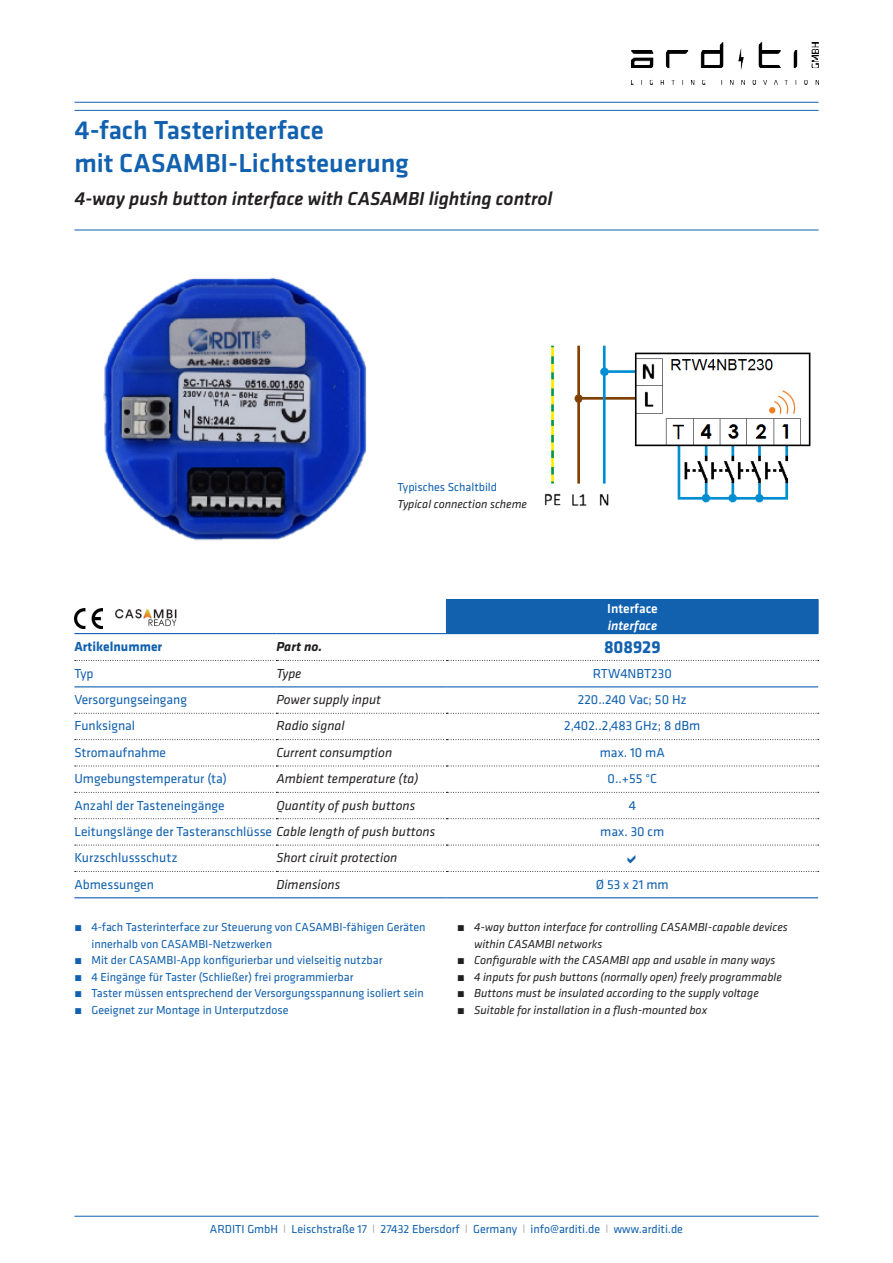
<style>
.page{position:relative;width:893px;height:1263px;background:#fff}
.page>*{position:absolute;margin:0;border:0;box-sizing:border-box;transform-origin:0 0}
.t1{font:500 27px/33px "Klavika";color:#1161af}
.t2{font:italic 500 19.5px "Klavika";letter-spacing:-.005em;color:#231f20}
.t3{font:700 18px "Klavika";color:#1161af}
.t4{font:13.5px "Klavika";color:#1161af}
.t5{font:italic 13.5px "Klavika";color:#231f20}
.t6{font:700 13.5px "Klavika";color:#1161af}
.t7{font:500 13.5px "Klavika";color:#fff}
.t8{font:italic 500 13.5px "Klavika";color:#fff}
.t9{font:italic 700 13.5px "Klavika";color:#231f20}
.t10{font:12px/16.5px "Klavika";color:#1161af}
.t11{font:italic 12px/16.5px "Klavika";color:#231f20}
.s1{font-style:italic;color:#231f20}
.s2{font-weight:700}
.s3{font-weight:700;font-style:normal}
.s4{font-size:8.1px;color:#96989b}
</style>
<div class="page">
<img style="left:632px;top:43px;width:187px;height:42px">
<hr style="left:74px;top:1216px;width:745px;height:1px;background:#1161af">
<hr style="left:74px;top:230px;width:745px;height:1px;background:#1161af">
<hr style="left:74px;top:102px;width:745px;height:1px;background:#1161af">
<hr style="left:74px;top:110px;width:745px;height:1px;background:#1161af">
<div style="left:446px;top:600px;width:372px;height:34px;background:#1161af"></div>
<svg style="left:75px;top:792px;width:744px;height:1px"></svg>
<svg style="left:75px;top:818px;width:744px;height:1px"></svg>
<svg style="left:75px;top:660px;width:744px;height:1px"></svg>
<hr style="left:74px;top:897px;width:202px;height:1px;background:#1161af">
<hr style="left:276px;top:897px;width:170px;height:1px;background:#1161af">
<hr style="left:446px;top:897px;width:372px;height:1px;background:#1161af">
<hr style="left:74px;top:633px;width:202px;height:1px;background:#1161af">
<hr style="left:276px;top:633px;width:170px;height:1px;background:#1161af">
<svg style="left:75px;top:845px;width:744px;height:1px"></svg>
<svg style="left:75px;top:871px;width:744px;height:1px"></svg>
<svg style="left:75px;top:739px;width:744px;height:1px"></svg>
<svg style="left:75px;top:766px;width:744px;height:1px"></svg>
<hr style="left:74px;top:686px;width:202px;height:1px;background:#1161af">
<hr style="left:276px;top:686px;width:170px;height:1px;background:#1161af">
<hr style="left:446px;top:686px;width:372px;height:1px;background:#1161af">
<svg style="left:75px;top:713px;width:744px;height:1px"></svg>
<hr style="left:446px;top:599px;width:372px;height:1px;background:#1161af">
<hr style="left:818px;top:600px;width:1px;height:33px;background:#1161af">
<img style="left:74px;top:608px;width:28px;height:20px">
<img style="left:116px;top:609px;width:61px;height:18px">
<img style="left:103px;top:277px;width:264px;height:264px">
<img style="left:544px;top:345px;width:267px;height:161px">
<p class="t1" style="left:74px;top:114px;width:336px">4-fach Tasterinterface<br>mit CASAMBI-Lichtsteuerung</p>
<p class="t2" style="left:74px;top:188px;width:480px">4-way push button interface with CASAMBI lighting control</p>
<p class="t10" style="left:398px;top:479px;width:101px">Typisches Schaltbild</p>
<p class="t11" style="left:398px;top:496px;width:131px">Typical connection scheme</p>
<p class="t7" style="left:607px;top:602px;width:52px">Interface</p>
<p class="t8" style="left:608px;top:618px;width:51px">interface</p>
<p class="t6" style="left:74px;top:639px;width:89px">Artikelnummer</p>
<p class="t9" style="left:276px;top:639px;width:47px">Part no.</p>
<p class="t3" style="left:604px;top:637px;width:58px">808929</p>
<p class="t4" style="left:74px;top:666px;width:21px">Typ</p>
<p class="t5" style="left:276px;top:666px;width:27px">Type</p>
<p class="t4" style="left:593px;top:666px;width:81px">RTW4NBT230</p>
<p class="t4" style="left:74px;top:692px;width:114px">Versorgungseingang</p>
<p class="t5" style="left:276px;top:692px;width:106px">Power supply input</p>
<p class="t4" style="left:578px;top:692px;width:111px">220..240 Vac; 50 Hz</p>
<p class="t4" style="left:74px;top:719px;width:62px">Funksignal</p>
<p class="t5" style="left:276px;top:719px;width:70px">Radio signal</p>
<p class="t4" style="left:564px;top:719px;width:138px">2,402..2,483 GHz; 8 dBm</p>
<p class="t4" style="left:74px;top:745px;width:93px">Stromaufnahme</p>
<p class="t5" style="left:276px;top:745px;width:117px">Current consumption</p>
<p class="t4" style="left:600px;top:745px;width:67px">max. 10 mA</p>
<p class="t4" style="left:74px;top:771px;width:154px">Umgebungstemperatur (ta)</p>
<p class="t5" style="left:276px;top:771px;width:144px">Ambient temperature (ta)</p>
<p class="t4" style="left:608px;top:771px;width:51px">0..+55 °C</p>
<p class="t4" style="left:74px;top:798px;width:152px">Anzahl der Tasteneingänge</p>
<p class="t5" style="left:276px;top:798px;width:140px">Quantity of push buttons</p>
<p class="t4" style="left:629px;top:798px;width:9px">4</p>
<p class="t4" style="left:74px;top:824px;width:362px">Leitungslänge der Tasteranschlüsse <span class="s1">Cable length of push buttons</span></p>
<p class="t4" style="left:600px;top:824px;width:66px">max. 30 cm</p>
<p class="t4" style="left:74px;top:850px;width:105px">Kurzschlussschutz</p>
<p class="t5" style="left:276px;top:850px;width:123px">Short ciruit protection</p>
<p class="t4" style="left:74px;top:877px;width:81px">Abmessungen</p>
<p class="t5" style="left:276px;top:877px;width:65px">Dimensions</p>
<p class="t4" style="left:596px;top:877px;width:74px">Ø 53 x 21 mm</p>
<p class="t10" style="left:91px;top:919px;width:336px;text-indent:-17px"><span class="s2">˺</span> 4-fach Tasterinterface zur Steuerung von CASAMBI-fähigen Geräten innerhalb von CASAMBI-Netzwerken</p>
<p class="t10" style="left:74px;top:952px;width:309px"><span class="s2">˺</span> Mit der CASAMBI-App konfigurierbar und vielseitig nutzbar</p>
<p class="t10" style="left:74px;top:969px;width:281px"><span class="s2">˺</span> 4 Eingänge für Taster (Schließer) frei programmierbar</p>
<p class="t10" style="left:74px;top:985px;width:351px"><span class="s2">˺</span> Taster müssen entsprechend der Versorgungsspannung isoliert sein</p>
<p class="t10" style="left:74px;top:1002px;width:216px"><span class="s2">˺</span> Geeignet zur Montage in Unterputzdose</p>
<p class="t11" style="left:474px;top:919px;width:315px;text-indent:-17px"><span class="s3">˺</span> 4-way button interface for controlling CASAMBI-capable devices within CASAMBI networks</p>
<p class="t11" style="left:457px;top:952px;width:320px"><span class="s3">˺</span> Configurable with the CASAMBI app and usable in many ways</p>
<p class="t11" style="left:457px;top:969px;width:326px"><span class="s3">˺</span> 4 inputs for push buttons (normally open) freely programmable</p>
<p class="t11" style="left:457px;top:985px;width:303px"><span class="s3">˺</span> Buttons must be insulated according to the supply voltage</p>
<p class="t11" style="left:457px;top:1002px;width:252px"><span class="s3">˺</span> Suitable for installation in a flush-mounted box</p>
<p class="t10" style="left:210px;top:1221px;width:475px">ARDITI GmbH <span class="s4">|</span> Leischstraße 17 <span class="s4">|</span> 27432 Ebersdorf <span class="s4">|</span> Germany <span class="s4">|</span> info@arditi.de <span class="s4">|</span> www.arditi.de</p>
</div>
